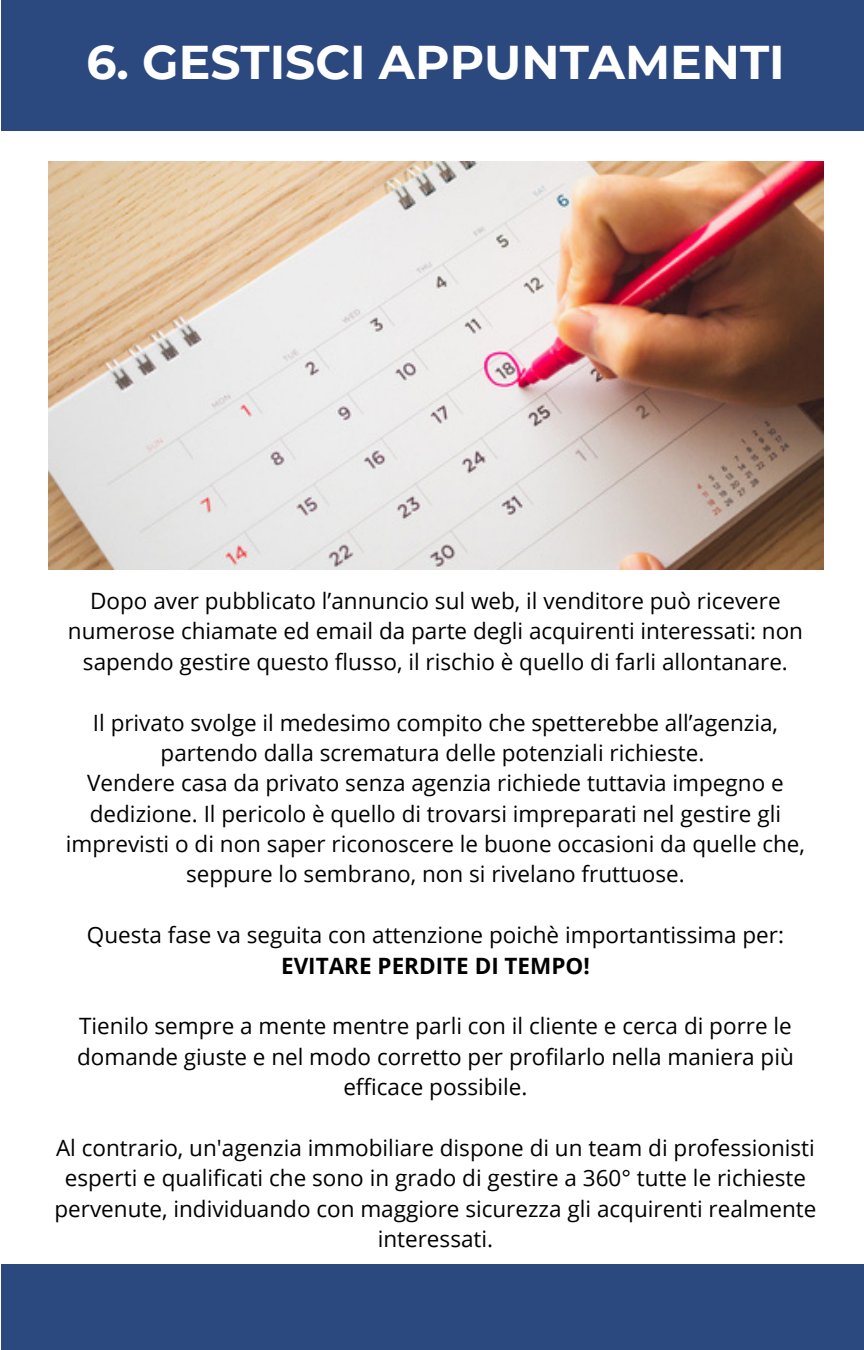
<style>
.page{position:relative;width:864px;height:1350px;background:#fff}
.page>*{position:absolute;margin:0;border:0;box-sizing:border-box;transform-origin:0 0}
.t1{font:700 47.25px "Montserrat";color:#fff}
.t2{font:22.5px/30.4px "Open Sans";color:#000;text-align:center}
.t3{font:700 22.5px "Open Sans";color:#000}
</style>
<div class="page">
<div style="left:1px;top:0;width:863px;height:131px;background:#2b497e"></div>
<div style="left:1px;top:1264px;width:863px;height:86px;background:#2b497e"></div>
<img style="left:48px;top:161px;width:775px;height:408px">
<h1 class="t1" style="left:86px;top:33px;width:700px">6. GESTISCI APPUNTAMENTI</h1>
<p class="t2" style="left:68px;top:585px;width:737px">Dopo aver pubblicato l’annuncio sul web, il venditore può ricevere numerose chiamate ed email da parte degli acquirenti interessati: non sapendo gestire questo flusso, il rischio è quello di farli allontanare.</p>
<p class="t2" style="left:93px;top:707px;width:687px">Il privato svolge il medesimo compito che spetterebbe all’agenzia, partendo dalla scrematura delle potenziali richieste.</p>
<p class="t2" style="left:66px;top:767px;width:741px">Vendere casa da privato senza agenzia richiede tuttavia impegno e dedizione. Il pericolo è quello di trovarsi impreparati nel gestire gli imprevisti o di non saper riconoscere le buone occasioni da quelle che, seppure lo sembrano, non si rivelano fruttuose.</p>
<p class="t2" style="left:87px;top:919px;width:699px">Questa fase va seguita con attenzione poichè importantissima per:</p>
<p class="t3" style="left:281px;top:950px;width:310px">EVITARE PERDITE DI TEMPO!</p>
<p class="t2" style="left:77px;top:1010px;width:718px">Tienilo sempre a mente mentre parli con il cliente e cerca di porre le domande giuste e nel modo corretto per profilarlo nella maniera più efficace possibile.</p>
<p class="t2" style="left:54px;top:1132px;width:764px">Al contrario, un'agenzia immobiliare dispone di un team di professionisti esperti e qualificati che sono in grado di gestire a 360° tutte le richieste pervenute, individuando con maggiore sicurezza gli acquirenti realmente interessati.</p>
</div>
